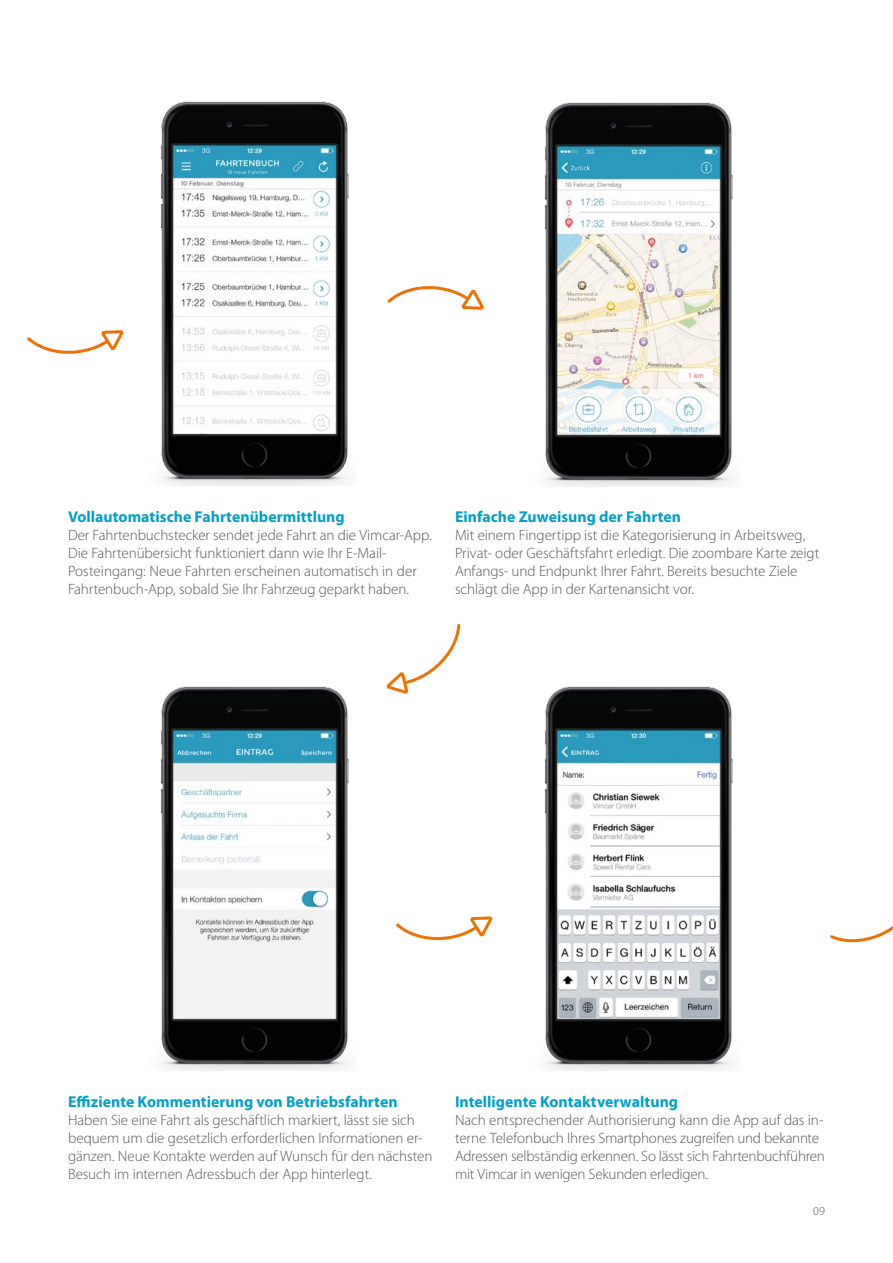
<style>
.page{position:relative;width:893px;height:1263px;background:#fff}
.page>*{position:absolute;margin:0;border:0;box-sizing:border-box;transform-origin:0 0}
.t1{font:700 15.75px "Myriad Pro";color:#00a1c5}
.t2{font:300 15px/18px "Myriad Pro";letter-spacing:-.005em;color:#575756}
.t3{font:300 12px "Myriad Pro";color:#575756}
</style>
<div class="page">
<svg style="left:386px;top:623px;width:75px;height:71px"></svg>
<img style="left:544px;top:686px;width:189px;height:385px">
<img style="left:160px;top:686px;width:189px;height:385px">
<img style="left:544px;top:102px;width:189px;height:385px">
<img style="left:160px;top:101px;width:189px;height:385px">
<svg style="left:27px;top:330px;width:97px;height:24px"></svg>
<svg style="left:396px;top:916px;width:97px;height:24px"></svg>
<svg style="left:830px;top:926px;width:63px;height:17px"></svg>
<svg style="left:387px;top:286px;width:97px;height:24px"></svg>
<p class="t1" style="left:68px;top:506px;width:278px">Vollautomatische Fahrtenübermittlung</p>
<p class="t2" style="left:68px;top:526px;width:365px">Der Fahrtenbuchstecker sendet jede Fahrt an die Vimcar-App.<br>Die Fahrtenübersicht funktioniert dann wie Ihr E-Mail-Posteingang: Neue Fahrten erscheinen automatisch in der Fahrtenbuch-App, sobald Sie Ihr Fahrzeug geparkt haben.</p>
<p class="t1" style="left:455px;top:506px;width:228px">Einfache Zuweisung der Fahrten</p>
<p class="t2" style="left:455px;top:526px;width:366px">Mit einem Fingertipp ist die Kategorisierung in Arbeitsweg, Privat- oder Geschäftsfahrt erledigt. Die zoombare Karte zeigt Anfangs- und Endpunkt Ihrer Fahrt. Bereits besuchte Ziele schlägt die App in der Kartenansicht vor.</p>
<p class="t1" style="left:68px;top:1091px;width:331px">Effiziente Kommentierung von Betriebsfahrten</p>
<p class="t2" style="left:68px;top:1111px;width:366px">Haben Sie eine Fahrt als geschäftlich markiert, lässt sie sich bequem um die gesetzlich erforderlichen Informationen er&shy;gänzen. Neue Kontakte werden auf Wunsch für den nächsten Besuch im internen Adressbuch der App hinterlegt.</p>
<p class="t1" style="left:455px;top:1091px;width:225px">Intelligente Kontaktverwaltung</p>
<p class="t2" style="left:455px;top:1111px;width:371px">Nach entsprechender Authorisierung kann die App auf das in&shy;terne Telefonbuch Ihres Smartphones zugreifen und bekannte Adressen selbständig erkennen. So lässt sich Fahrtenbuchführen mit Vimcar in wenigen Sekunden erledigen.</p>
<p class="t3" style="left:813px;top:1204px;width:13px">09</p>
</div>
